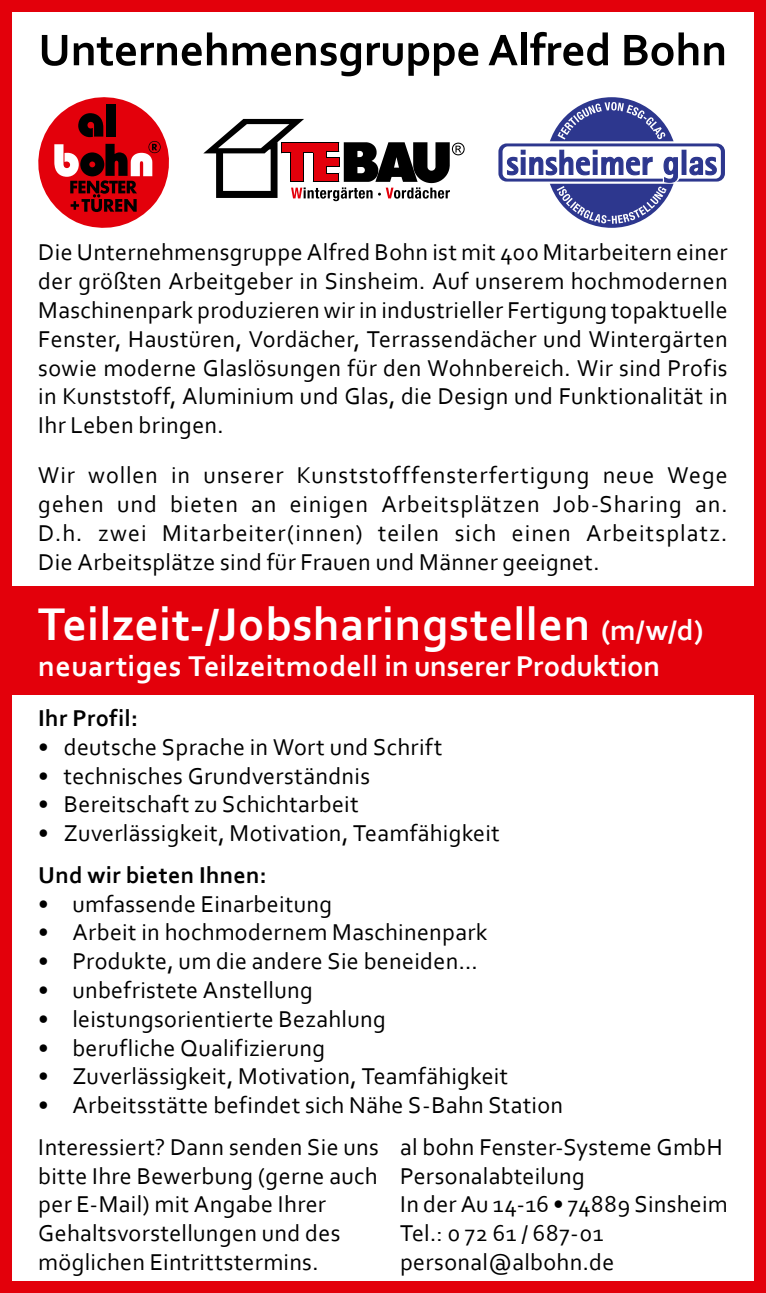
<style>
.page{position:relative;width:766px;height:1293px;background:#fff}
.page>*{position:absolute;margin:0;border:0;box-sizing:border-box;transform-origin:0 0}
.Stelle{font:700 48px "Corbel";letter-spacing:.005em;color:#fff}
.Stelle-2{font:700 30px "Corbel";letter-spacing:.015em;color:#fff}
.Fließtext{font:24px/28.8px "Corbel";letter-spacing:.015em;color:#000;text-align:justify}
.Aufzählung{font:24px "Corbel";letter-spacing:.015em;color:#000}
.unterer_Block{font:24px "Corbel";letter-spacing:.015em;color:#000}
.Überschrift_Aufzählu{font:700 24px "Corbel";letter-spacing:.015em;color:#000}
.s1{font-size:30px}
</style>
<div class="page">
<div style="left:0;top:0;width:765px;height:1293px;border:12px solid #e3000b"></div>
<div style="left:0;top:586px;width:765px;height:109px;background:#e3000b"></div>
<svg style="left:42px;top:35px;width:25px;height:31px"></svg>
<svg style="left:74px;top:32px;width:287px;height:44px"></svg>
<svg style="left:367px;top:43px;width:35px;height:23px"></svg>
<svg style="left:408px;top:43px;width:70px;height:33px"></svg>
<svg style="left:488px;top:35px;width:29px;height:30px"></svg>
<div style="left:521px;top:32px;width:5px;height:33px;background:#000"></div>
<svg style="left:530px;top:32px;width:78px;height:34px"></svg>
<svg style="left:624px;top:32px;width:74px;height:34px"></svg>
<svg style="left:704px;top:43px;width:20px;height:22px"></svg>
<svg style="left:203px;top:119px;width:261px;height:82px"></svg>
<svg style="left:38px;top:97px;width:131px;height:131px"></svg>
<div style="left:546px;top:97px;width:130px;height:131px;background:#2d378e;border-radius:50%"></div>
<div style="left:495px;top:141px;width:232px;height:43px;background:#fff;border-radius:11px"></div>
<div style="left:498px;top:143px;width:226px;height:39px;background:#2d378e;border-radius:8px"></div>
<div style="left:502px;top:146px;width:218px;height:33px;background:#fff;border-radius:5px"></div>
<svg style="left:506px;top:150px;width:210px;height:74px"></svg>
<svg style="left:557px;top:102px;width:108px;height:38px"></svg>
<p class="Fließtext" style="left:38px;top:237px;width:690px">Die Unternehmensgruppe Alfred Bohn ist mit 400 Mitarbeitern einer der größten Arbeitgeber in Sinsheim. Auf unserem hochmodernen Maschinenpark produzieren wir in industrieller Fertigung topaktuelle Fenster, Haustüren, Vordächer, Terrassendächer und Wintergärten sowie moderne Glaslösungen für den Wohnbereich. Wir sind Profis in Kunststoff, Aluminium und Glas, die Design und Funktionalität in Ihr Leben bringen.</p>
<p class="Fließtext" style="left:38px;top:460px;width:690px">Wir wollen in unserer Kunststofffensterfertigung neue Wege gehen und bieten an einigen Arbeitsplätzen Job-Sharing an.<br>D.h. zwei Mitarbeiter(innen) teilen sich einen Arbeitsplatz.<br>Die Arbeitsplätze sind für Frauen und Männer geeignet.</p>
<p class="Stelle" style="left:38px;top:594px;width:666px">Teilzeit-/Jobsharingstellen <span class="s1">(m/w/d)</span></p>
<p class="Stelle-2" style="left:38px;top:647px;width:623px">neuartiges Teilzeitmodell in unserer Produktion</p>
<p class="Überschrift_Aufzählu" style="left:38px;top:703px;width:101px">Ihr Profil:</p>
<p class="Aufzählung" style="left:38px;top:732px;width:405px">• deutsche Sprache in Wort und Schrift</p>
<p class="Aufzählung" style="left:38px;top:761px;width:333px">• technisches Grundverständnis</p>
<p class="Aufzählung" style="left:38px;top:789px;width:322px">• Bereitschaft zu Schichtarbeit</p>
<p class="Aufzählung" style="left:38px;top:818px;width:463px">• Zuverlässigkeit, Motivation, Teamfähigkeit</p>
<p class="Überschrift_Aufzählu" style="left:38px;top:860px;width:230px">Und wir bieten Ihnen:</p>
<p class="Aufzählung" style="left:38px;top:889px;width:295px">• umfassende Einarbeitung</p>
<p class="Aufzählung" style="left:38px;top:917px;width:450px">• Arbeit in hochmodernem Maschinenpark</p>
<p class="Aufzählung" style="left:38px;top:946px;width:441px">• Produkte, um die andere Sie beneiden…</p>
<p class="Aufzählung" style="left:38px;top:975px;width:276px">• unbefristete Anstellung</p>
<p class="Aufzählung" style="left:38px;top:1004px;width:349px">• leistungsorientierte Bezahlung</p>
<p class="Aufzählung" style="left:38px;top:1033px;width:288px">• berufliche Qualifizierung</p>
<p class="Aufzählung" style="left:38px;top:1061px;width:471px">• Zuverlässigkeit, Motivation, Teamfähigkeit</p>
<p class="Aufzählung" style="left:38px;top:1090px;width:526px">• Arbeitsstätte befindet sich Nähe S-Bahn Station</p>
<p class="unterer_Block" style="left:38px;top:1132px;width:685px">Interessiert? Dann senden Sie uns al bohn Fenster-Systeme GmbH</p>
<p class="unterer_Block" style="left:38px;top:1160px;width:548px">bitte Ihre Bewerbung (gerne auch Personalabteilung</p>
<p class="unterer_Block" style="left:38px;top:1189px;width:289px">per E-Mail) mit Angabe Ihrer</p>
<p class="unterer_Block" style="left:400px;top:1189px;width:329px">In der Au 14-16 • 74889 Sinsheim</p>
<p class="unterer_Block" style="left:38px;top:1218px;width:303px">Gehaltsvorstellungen und des</p>
<p class="unterer_Block" style="left:400px;top:1218px;width:205px">Tel.: 0 72 61 / 687-01</p>
<p class="unterer_Block" style="left:38px;top:1247px;width:282px">möglichen Eintrittstermins.</p>
<p class="unterer_Block" style="left:400px;top:1247px;width:216px">personal@albohn.de</p>
</div>
